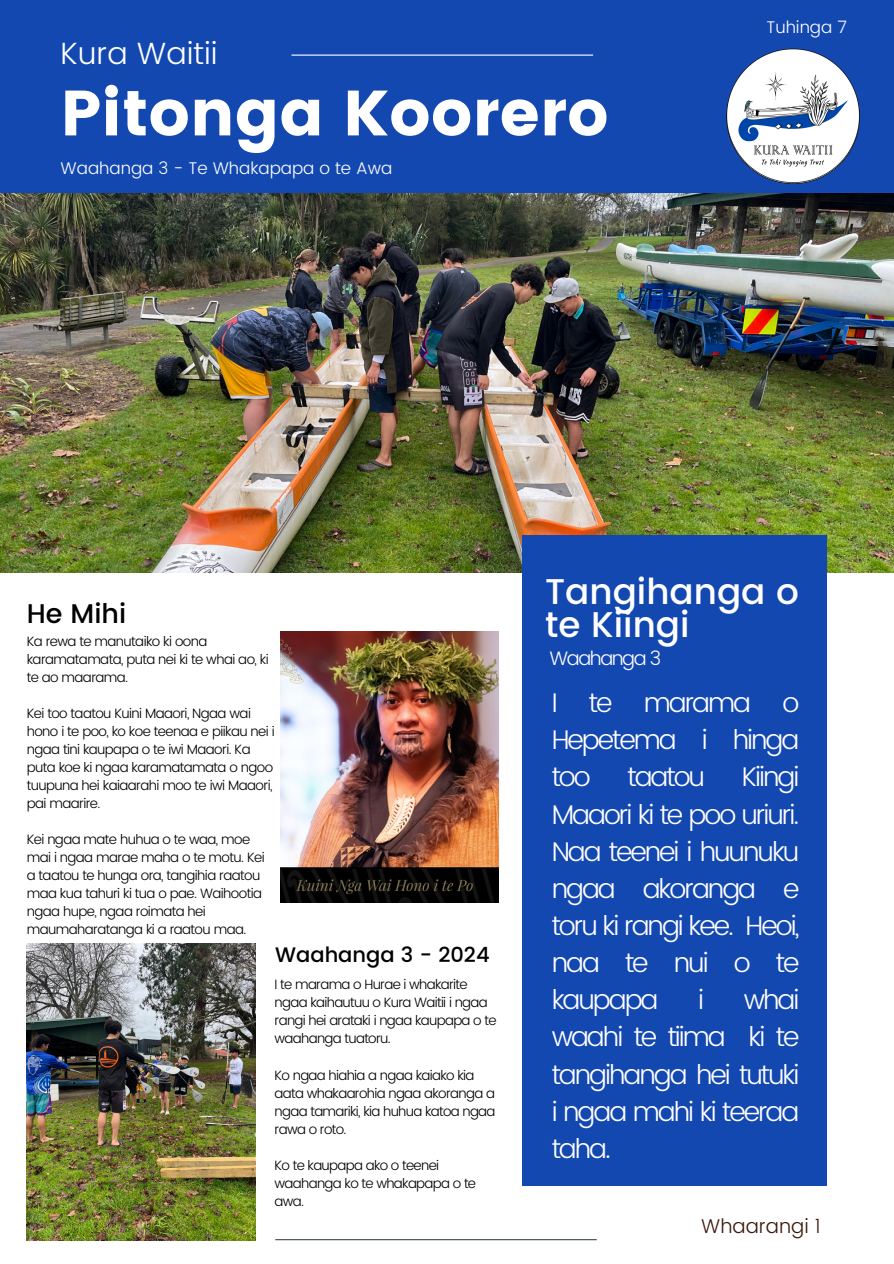
<style>
.page{position:relative;width:894px;height:1264px;background:#fff}
.page>*{position:absolute;margin:0;border:0;box-sizing:border-box;transform-origin:0 0}
.t1{font:63.9px "Poppins";color:#fff}
.t2{font:500 35.7px/33.8px "Poppins";color:#fff}
.t3{font:300 30.75px "Poppins";color:#fff}
.t4{font:300 27px/37.2px "Poppins";letter-spacing:-.075em;color:#fff;text-align:justify}
.t5{font:500 27px "Poppins";color:#000}
.t6{font:500 21px "Poppins";color:#000}
.t7{font:300 19.95px "Poppins";color:#3c1a0c}
.t8{font:300 19.5px "Poppins";letter-spacing:-.075em;color:#fff}
.t9{font:300 16.95px "Poppins";color:#fff}
.t10{font:300 13.5px/18px "Poppins";letter-spacing:-.04em;color:#000}
</style>
<div class="page">
<img style="left:0;top:193px;width:893px;height:379px">
<img style="left:27px;top:943px;width:228px;height:297px">
<img style="left:281px;top:631px;width:217px;height:272px">
<div style="left:0;top:0;width:893px;height:193px;background:#1448b1"></div>
<div style="left:522px;top:535px;width:304px;height:651px;background:#1448b1"></div>
<hr style="left:291px;top:55px;width:302px;height:1px;background:#fff">
<hr style="left:275px;top:1238px;width:321px;height:2px;background:#3e4e40">
<img style="left:726px;top:48px;width:134px;height:136px">
<h3 class="t3" style="left:61px;top:35px;width:158px">Kura Waitii</h3>
<h1 class="t1" style="left:61px;top:76px;width:549px">Pitonga Koorero</h1>
<p class="t9" style="left:61px;top:159px;width:333px">Waahanga 3 - Te Whakapapa o te Awa</p>
<p class="t9" style="left:766px;top:17px;width:82px">Tuhinga 7</p>
<h6 class="t5" style="left:27px;top:598px;width:101px">He Mihi</h6>
<p class="t10" style="left:27px;top:632px;width:243px">Ka rewa te manutaiko ki oona karamatamata, puta nei ki te whai ao, ki te ao maarama.</p>
<p class="t10" style="left:27px;top:704px;width:249px">Kei too taatou Kuini Maaori, Ngaa wai hono i te poo, ko koe teenaa e piikau nei i ngaa tini kaupapa o te iwi Maaori. Ka puta koe ki ngaa karamatamata o ngoo tuupuna hei kaiaarahi moo te iwi Maaori, pai maarire.</p>
<h2 class="t10" style="left:27px;top:830px;width:239px">Kei ngaa mate huhua o te waa, moe mai i ngaa marae maha o te motu. Kei a taatou te hunga ora, tangihia raatou maa kua tahuri ki tua o pae. Waihootia ngaa hupe, ngaa roimata hei maumaharatanga ki a raatou maa.</h2>
<p class="t6" style="left:275px;top:942px;width:216px">Waahanga 3 - 2024</p>
<p class="t10" style="left:274px;top:975px;width:223px">I te marama o Hurae i whakarite ngaa kaihautuu o Kura Waitii i ngaa rangi hei arataki i ngaa kaupapa o te waahanga tuatoru.</p>
<h5 class="t10" style="left:274px;top:1065px;width:222px">Ko ngaa hiahia a ngaa kaiako kia aata whakaarohia ngaa akoranga a ngaa tamariki, kia huhua katoa ngaa rawa o roto.</h5>
<h4 class="t10" style="left:274px;top:1155px;width:203px">Ko te kaupapa ako o teenei waahanga ko te whakapapa o te awa.</h4>
<p class="t2" style="left:545px;top:574px;width:255px">Tangihanga o te Kiingi</p>
<p class="t8" style="left:549px;top:646px;width:113px">Waahanga 3</p>
<p class="t4" style="left:551px;top:684px;width:249px">I te marama o Hepetema i hinga too</p>
<p class="t4" style="left:551px;top:758px;width:249px;text-indent:190px">Kiingi Maaori ki te poo uriuri.<br>Naa teenei i huunuku ngaa akoranga e toru ki rangi kee. Heoi, naa te nui o te kaupapa</p>
<p class="t4" style="left:627px;top:758px;width:79px">taatou</p>
<p class="t4" style="left:551px;top:981px;width:249px;text-indent:192px">whai waahi te tiima ki te tangihanga hei tutuki i ngaa mahi ki teeraa taha.</p>
<p class="t4" style="left:698px;top:981px;width:7px">i</p>
<p class="t7" style="left:701px;top:1214px;width:121px">Whaarangi 1</p>
</div>
